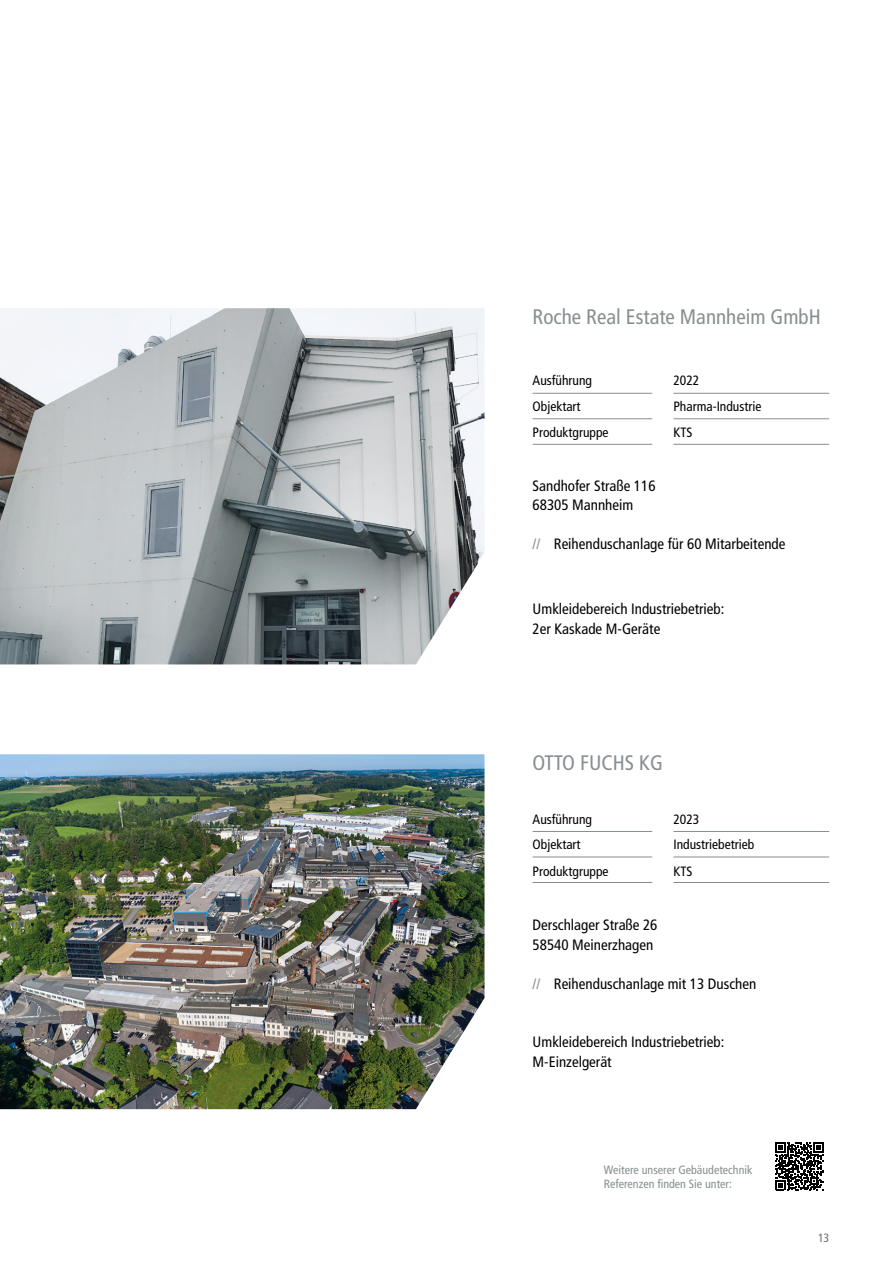
<style>
.page{position:relative;width:893px;height:1263px;background:#fff}
.page>*{position:absolute;margin:0;border:0;box-sizing:border-box;transform-origin:0 0}
.t1{font:condensed 21px "Frutiger LT Com";color:#878e91}
.t2{font:condensed 15px/19.5px "Frutiger LT Com";color:#000}
.t3{font:condensed 13.5px "Frutiger LT Com";color:#000}
.Bildtext_links_einge{font:condensed 12px/14.4px "Frutiger LT Com";color:#878e91}
.t4{font:condensed 12px "Frutiger LT Com";color:#706f6f}
.s1{color:#878e91}
</style>
<div class="page">
<img style="left:0;top:308px;width:484px;height:356px">
<img style="left:0;top:754px;width:484px;height:355px">
<hr style="left:533px;top:393px;width:119px;height:1px;background:#878e91">
<hr style="left:673px;top:393px;width:156px;height:1px;background:#878e91">
<hr style="left:533px;top:418px;width:119px;height:1px;background:#878e91">
<hr style="left:533px;top:444px;width:119px;height:1px;background:#878e91">
<hr style="left:673px;top:418px;width:156px;height:1px;background:#878e91">
<hr style="left:673px;top:444px;width:156px;height:1px;background:#878e91">
<hr style="left:533px;top:831px;width:119px;height:1px;background:#878e91">
<hr style="left:673px;top:831px;width:156px;height:1px;background:#878e91">
<hr style="left:533px;top:856px;width:119px;height:1px;background:#878e91">
<hr style="left:533px;top:882px;width:119px;height:1px;background:#878e91">
<hr style="left:673px;top:856px;width:156px;height:1px;background:#878e91">
<hr style="left:673px;top:882px;width:156px;height:1px;background:#878e91">
<svg style="left:775px;top:1142px;width:48px;height:48px"></svg>
<p class="t1" style="left:533px;top:304px;width:290px">Roche Real Estate Mannheim GmbH</p>
<p class="t3" style="left:533px;top:372px;width:61px">Ausführung</p>
<p class="t3" style="left:673px;top:372px;width:27px">2022</p>
<p class="t3" style="left:533px;top:398px;width:49px">Objektart</p>
<p class="t3" style="left:673px;top:398px;width:89px">Pharma-Industrie</p>
<p class="t3" style="left:533px;top:424px;width:77px">Produktgruppe</p>
<p class="t3" style="left:673px;top:424px;width:20px">KTS</p>
<p class="t2" style="left:533px;top:476px;width:124px">Sandhofer Straße 116</p>
<p class="t2" style="left:533px;top:495px;width:102px">68305 Mannheim</p>
<p class="t2" style="left:533px;top:534px;width:254px"><span class="s1">//</span> Reihenduschanlage für 60 Mitarbeitende</p>
<p class="t2" style="left:533px;top:599px;width:193px">Umkleidebereich Industriebetrieb:<br>2er Kaskade M-Geräte</p>
<p class="t1" style="left:533px;top:750px;width:132px">OTTO FUCHS KG</p>
<p class="t3" style="left:533px;top:811px;width:61px">Ausführung</p>
<p class="t3" style="left:673px;top:811px;width:27px">2023</p>
<p class="t3" style="left:533px;top:836px;width:49px">Objektart</p>
<p class="t3" style="left:673px;top:836px;width:82px">Industriebetrieb</p>
<p class="t3" style="left:533px;top:863px;width:77px">Produktgruppe</p>
<p class="t3" style="left:673px;top:863px;width:20px">KTS</p>
<p class="t2" style="left:533px;top:915px;width:126px">Derschlager Straße 26</p>
<p class="t2" style="left:533px;top:935px;width:122px">58540 Meinerzhagen</p>
<p class="t2" style="left:533px;top:974px;width:225px"><span class="s1">//</span> Reihenduschanlage mit 13 Duschen</p>
<p class="t2" style="left:533px;top:1032px;width:193px">Umkleidebereich Industriebetrieb:</p>
<p class="t2" style="left:533px;top:1052px;width:81px">M-Einzelgerät</p>
<p class="Bildtext_links_einge" style="left:604px;top:1162px;width:150px">Weitere unserer Gebäudetechnik<br>Referenzen finden Sie unter:</p>
<p class="t4" style="left:818px;top:1230px;width:13px">13</p>
</div>
